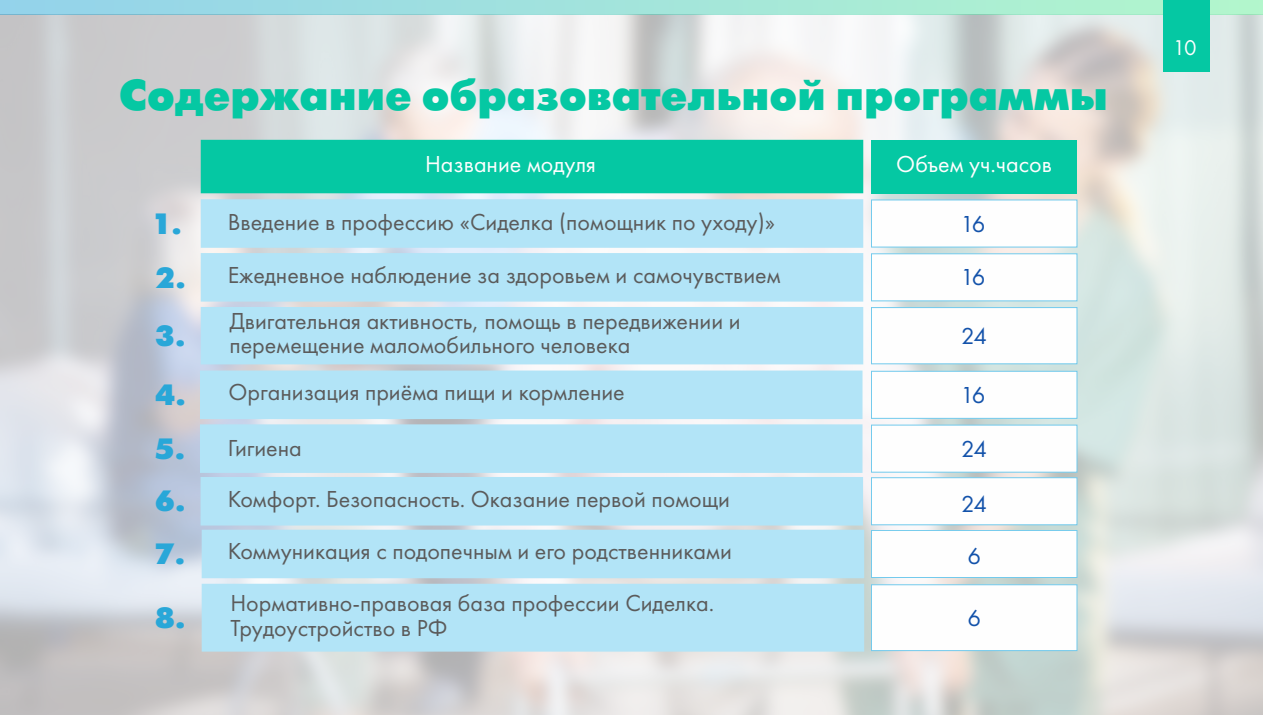
<style>
.page{position:relative;width:1263px;height:715px;background:#fff}
.page>*{position:absolute;margin:0;border:0;box-sizing:border-box;transform-origin:0 0}
.t1{font:43.05px "Futura Futuris Black C";color:#05c8a3}
.t2{font:29.25px/58.7px "Futura Futuris Black C";color:#29a7d8;text-align:justify}
.t3{font:24px/24.6px "Futura PT";color:#5b5b5b}
.t4{font:24px "Futura PT";color:#fefefe}
.t5{font:24px "Futura PT";letter-spacing:-.075em;color:#1352aa}
.t6{font:22.05px "Futura PT";color:#fefefe}
.s1{font-family:"Futura Futuris Black C";font-size:29.25px;color:#29a7d8}
</style>
<div class="page">
<img style="left:0;top:15px;width:1263px;height:699px">
<svg style="left:0;top:0;width:1263px;height:15px"></svg>
<div style="left:1163px;top:0;width:46px;height:71px;background:#05c8a3"></div>
<div style="left:871px;top:140px;width:206px;height:53px;background:#05c8a3"></div>
<div style="left:201px;top:140px;width:662px;height:53px;background:#05c8a3"></div>
<svg style="left:871px;top:199px;width:206px;height:48px"></svg>
<div style="left:201px;top:199px;width:662px;height:102px;background:#b2e4f7"></div>
<svg style="left:871px;top:253px;width:206px;height:48px"></svg>
<div style="left:201px;top:307px;width:662px;height:57px;background:#b2e4f7"></div>
<svg style="left:871px;top:307px;width:206px;height:57px"></svg>
<svg style="left:871px;top:371px;width:206px;height:47px"></svg>
<svg style="left:200px;top:370px;width:664px;height:208px"></svg>
<div style="left:202px;top:583px;width:662px;height:68px;background:#b2e4f7"></div>
<svg style="left:871px;top:424px;width:206px;height:153px"></svg>
<svg style="left:871px;top:584px;width:206px;height:66px"></svg>
<h1 class="t1" style="left:119px;top:76px;width:990px">Содержание образовательной программы</h1>
<p class="t4" style="left:425px;top:153px;width:172px">Название модуля</p>
<p class="t4" style="left:896px;top:154px;width:157px">Объем уч.часов</p>
<p class="t3" style="left:152px;top:211px;width:625px"><span class="s1">1.</span> Введение в профессию «Сиделка (помощник по уходу)»</p>
<p class="t2" style="left:155px;top:250px;width:33px">2.<br>3.<br>4.</p>
<p class="t2" style="left:155px;top:421px;width:32px">5.</p>
<p class="t5" style="left:960px;top:213px;width:26px">16</p>
<p class="t3" style="left:228px;top:264px;width:555px">Ежедневное наблюдение за здоровьем и самочувствием</p>
<p class="t5" style="left:960px;top:267px;width:26px">16</p>
<p class="t3" style="left:229px;top:310px;width:513px">Двигательная активность, помощь в передвижении и перемещение маломобильного человека</p>
<p class="t5" style="left:961px;top:326px;width:28px">24</p>
<p class="t3" style="left:229px;top:381px;width:398px">Организация приёма пищи и кормление</p>
<p class="t5" style="left:960px;top:384px;width:26px">16</p>
<p class="t3" style="left:228px;top:437px;width:76px">Гигиена</p>
<p class="t5" style="left:961px;top:438px;width:28px">24</p>
<p class="t3" style="left:155px;top:488px;width:576px"><span class="s1">6.</span> Комфорт. Безопасность. Оказание первой помощи</p>
<p class="t5" style="left:961px;top:493px;width:28px">24</p>
<p class="t3" style="left:155px;top:540px;width:579px"><span class="s1">7.</span> Коммуникация с подопечным и его родственниками</p>
<p class="t5" style="left:967px;top:545px;width:15px">6</p>
<p class="t2" style="left:155px;top:590px;width:32px">8.</p>
<p class="t3" style="left:230px;top:592px;width:485px">Нормативно-правовая база профессии Сиделка.<br>Трудоустройство в РФ</p>
<p class="t5" style="left:967px;top:607px;width:15px">6</p>
<p class="t6" style="left:1173px;top:38px;width:25px">10</p>
</div>
